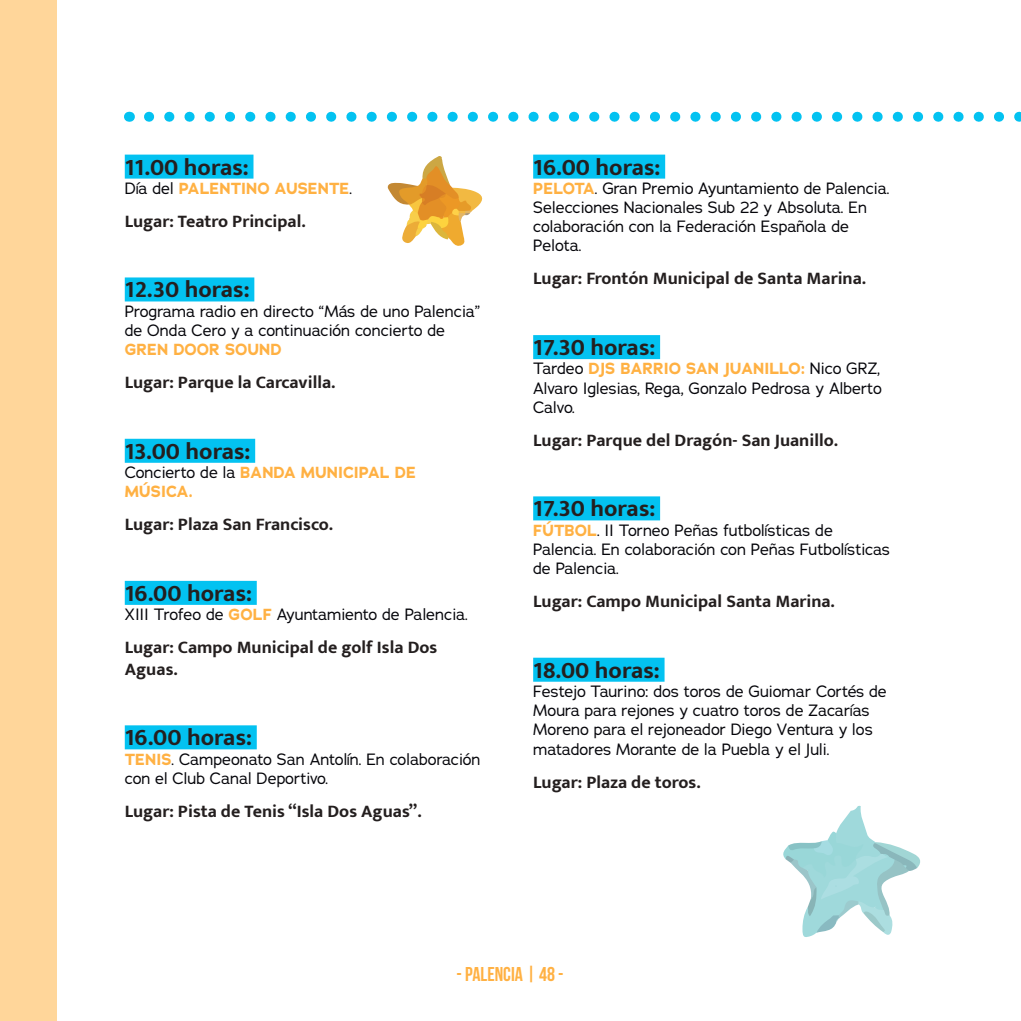
<style>
.page{position:relative;width:1021px;height:1021px;background:#fff}
.page>*{position:absolute;margin:0;border:0;box-sizing:border-box;transform-origin:0 0}
.t1{font:700 24px "Mukta";color:#241f1f}
.t2{font:700 20px "Bebas Neue";color:#ffb143}
.t3{font:700 18px/21.6px "Mukta";color:#241f1f}
.t4{font:16px/19.2px "Adrianna";color:#05050a}
.t5{font:700 16px/19.2px "Adrianna";color:#ffb143}
.s1{font-weight:400;color:#05050a}
.s2{font-weight:700;color:#ffb143}
</style>
<div class="page">
<div style="left:0;top:0;width:57px;height:1020px;background:#ffd69a"></div>
<div style="left:125px;top:155px;width:128px;height:24px;background:#03c2f1"></div>
<div style="left:125px;top:277px;width:129px;height:24px;background:#03c2f1"></div>
<div style="left:125px;top:439px;width:130px;height:24px;background:#03c2f1"></div>
<div style="left:125px;top:581px;width:132px;height:24px;background:#03c2f1"></div>
<div style="left:125px;top:725px;width:132px;height:24px;background:#03c2f1"></div>
<div style="left:533px;top:155px;width:132px;height:24px;background:#03c2f1"></div>
<div style="left:533px;top:335px;width:127px;height:24px;background:#03c2f1"></div>
<div style="left:533px;top:496px;width:127px;height:24px;background:#03c2f1"></div>
<div style="left:533px;top:657px;width:131px;height:24px;background:#03c2f1"></div>
<svg style="left:149px;top:112px;width:872px;height:10px"></svg>
<svg style="left:783px;top:805px;width:138px;height:132px"></svg>
<svg style="left:387px;top:156px;width:96px;height:90px"></svg>
<h1 class="t1" style="left:125px;top:152px;width:125px">11.00 horas:</h1>
<p class="t5" style="left:125px;top:179px;width:229px"><span class="s1">Día del</span> PALENTINO AUSENTE<span class="s1">.</span></p>
<p class="t3" style="left:125px;top:210px;width:182px">Lugar: Teatro Principal.</p>
<h1 class="t1" style="left:125px;top:275px;width:126px">12.30 horas:</h1>
<p class="t4" style="left:125px;top:301px;width:357px">Programa radio en directo “Más de uno Palencia” de Onda Cero y a continuación concierto de</p>
<p class="t5" style="left:125px;top:340px;width:158px">GREN DOOR SOUND</p>
<p class="t3" style="left:125px;top:371px;width:212px">Lugar: Parque la Carcavilla.</p>
<h1 class="t1" style="left:125px;top:436px;width:127px">13.00 horas:</h1>
<p class="t5" style="left:125px;top:463px;width:293px"><span class="s1">Concierto de la</span> BANDA MUNICIPAL DE<br>MÚSICA.</p>
<p class="t3" style="left:125px;top:513px;width:210px">Lugar: Plaza San Francisco.</p>
<h1 class="t1" style="left:125px;top:578px;width:129px">16.00 horas:</h1>
<p class="t4" style="left:125px;top:604px;width:345px">XIII Trofeo de <span class="s2">GOLF</span> Ayuntamiento de Palencia.</p>
<p class="t3" style="left:125px;top:636px;width:314px">Lugar: Campo Municipal de golf Isla Dos<br>Aguas.</p>
<h1 class="t1" style="left:125px;top:723px;width:129px">16.00 horas:</h1>
<p class="t4" style="left:125px;top:749px;width:357px"><span class="s2">TENIS</span>. Campeonato San Antolín. En colaboración con el Club Canal Deportivo.</p>
<p class="t3" style="left:125px;top:799px;width:298px">Lugar: Pista de Tenis “Isla Dos Aguas”.</p>
<h1 class="t1" style="left:533px;top:152px;width:129px">16.00 horas:</h1>
<p class="t4" style="left:533px;top:178px;width:358px"><span class="s2">PELOTA</span>. Gran Premio Ayuntamiento de Palencia.<br>Selecciones Nacionales Sub 22 y Absoluta. En colaboración con la Federación Española de Pelota.</p>
<p class="t3" style="left:533px;top:267px;width:334px">Lugar: Frontón Municipal de Santa Marina.</p>
<h1 class="t1" style="left:533px;top:333px;width:124px">17.30 horas:</h1>
<p class="t4" style="left:533px;top:359px;width:350px;text-align:justify">Tardeo <span class="s2">DJS BARRIO SAN JUANILLO:</span> Nico GRZ, Alvaro Iglesias, Rega, Gonzalo Pedrosa y Alberto Calvo.</p>
<p class="t3" style="left:533px;top:428px;width:306px">Lugar: Parque del Dragón- San Juanillo.</p>
<h1 class="t1" style="left:533px;top:494px;width:124px">17.30 horas:</h1>
<p class="t4" style="left:533px;top:520px;width:358px"><span class="s2">FÚTBOL</span>. II Torneo Peñas futbolísticas de<br>Palencia. En colaboración con Peñas Futbolísticas de Palencia.</p>
<p class="t3" style="left:533px;top:590px;width:303px">Lugar: Campo Municipal Santa Marina.</p>
<h1 class="t1" style="left:533px;top:655px;width:128px">18.00 horas:</h1>
<p class="t4" style="left:533px;top:681px;width:355px">Festejo Taurino: dos toros de Guiomar Cortés de Moura para rejones y cuatro toros de Zacarías Moreno para el rejoneador Diego Ventura y los matadores Morante de la Puebla y el Juli.</p>
<p class="t3" style="left:533px;top:770px;width:169px">Lugar: Plaza de toros.</p>
<p class="t2" style="left:456px;top:963px;width:108px">- PALENCIA | 48 -</p>
</div>
